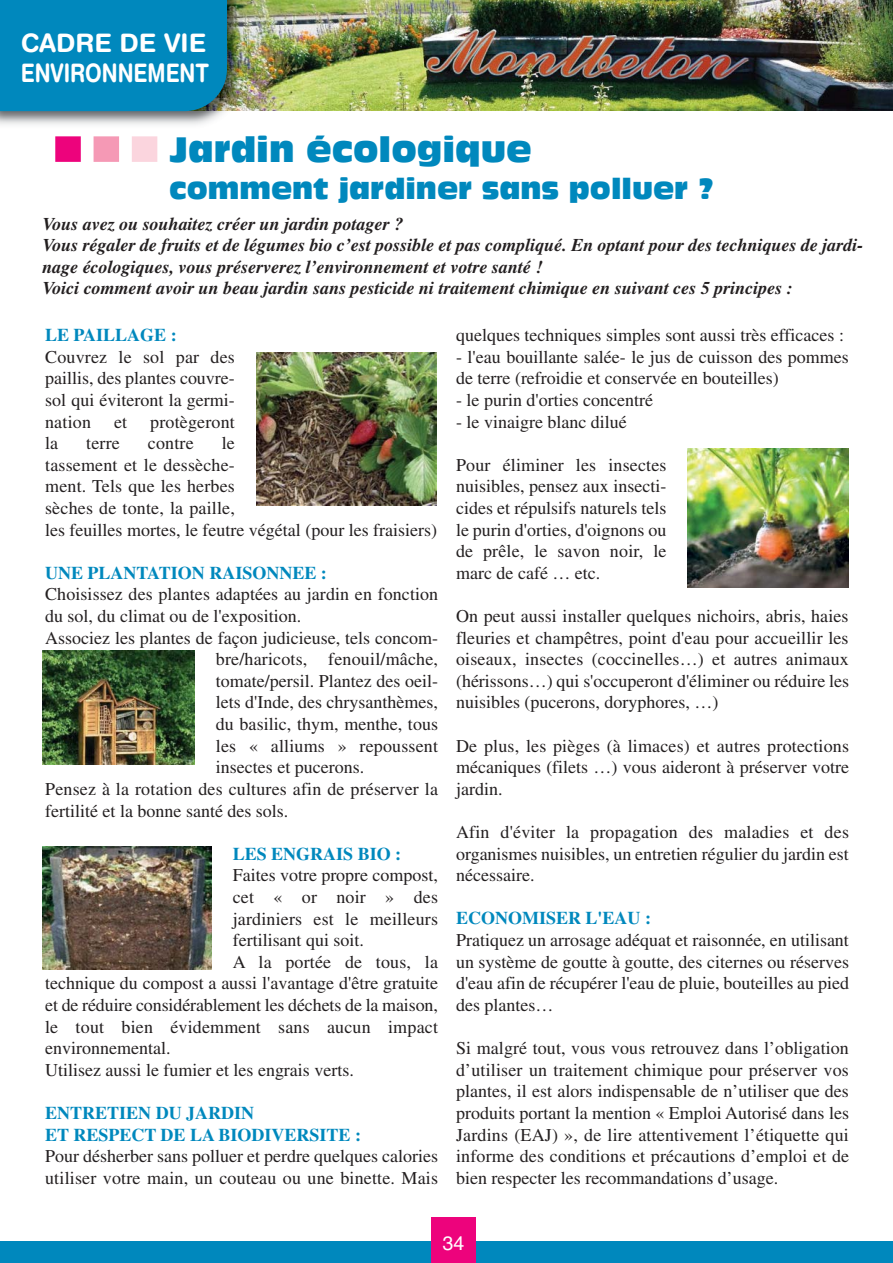
<style>
.page{position:relative;width:893px;height:1263px;background:#fff}
.page>*{position:absolute;margin:0;border:0;box-sizing:border-box;transform-origin:0 0}
.t1{font:34.5px "Antique Olive Compact";color:#0088bd;scale:.96 1}
.t2{font:28.5px "Antique Olive Compact";color:#0088bd;scale:.96 1}
.t3{font:700 25.5px/30.6px "Helvetica Rounded";color:#fff}
.t4{font:19.5px "Helvetica";color:#fff}
.t5{font:18px/21.6px "Times";color:#231f20;text-align:justify}
.t6{font:italic 700 18px/21.6px "Times";color:#231f20}
.t7{font:700 18px/21.6px "Times";color:#0088bd}
</style>
<div class="page">
<img style="left:247px;top:0;width:646px;height:111px">
<div style="left:0;top:1242px;width:893px;height:21px;background:#0088bd"></div>
<img style="left:0;top:111px;width:225px;height:14px">
<img style="left:227px;top:0;width:20px;height:111px">
<div style="left:0;top:0;width:227px;height:111px;background:#0088bd"></div>
<div style="left:431px;top:1217px;width:45px;height:46px;background:#ed037c"></div>
<img style="left:43px;top:651px;width:152px;height:114px">
<div style="left:55px;top:136px;width:26px;height:26px;background:#ed037c"></div>
<div style="left:94px;top:136px;width:25px;height:26px;background:#f599b5"></div>
<div style="left:132px;top:136px;width:25px;height:26px;background:#fbd5de"></div>
<img style="left:256px;top:352px;width:180px;height:154px">
<img style="left:688px;top:449px;width:161px;height:138px">
<img style="left:43px;top:846px;width:168px;height:123px">
<h3 class="t3" style="left:21px;top:30px;width:190px">CADRE DE VIE<br>ENVIRONNEMENT</h3>
<h1 class="t1" style="left:169px;top:136px;width:379px">Jardin écologique</h1>
<h2 class="t2" style="left:169px;top:178px;width:571px">comment jardiner sans polluer ?</h2>
<p class="t6" style="left:43px;top:214px;width:822px">Vous avez ou souhaitez créer un jardin potager ?<br>Vous régaler de fruits et de légumes bio c’est possible et pas compliqué. En optant pour des techniques de jardi&shy;nage écologiques, vous préserverez l’environnement et votre santé !<br>Voici comment avoir un beau jardin sans pesticide ni traitement chimique en suivant ces 5 principes :</p>
<p class="t7" style="left:45px;top:326px;width:133px">LE PAILLAGE :</p>
<p class="t5" style="left:45px;top:348px;width:191px">Couvrez le sol par des paillis, des plantes couvre&shy;sol qui éviteront la germi&shy;nation</p>
<p class="t5" style="left:114px;top:412px;width:15px">et</p>
<p class="t5" style="left:150px;top:412px;width:86px">protègeront</p>
<p class="t5" style="left:45px;top:434px;width:394px;text-align:left;text-indent:177px">le<br>tassement et le dessèche-<br>ment. Tels que les herbes<br>sèches de tonte, la paille,<br>les feuilles mortes, le feutre végétal (pour les fraisiers)</p>
<p class="t7" style="left:45px;top:564px;width:283px">UNE PLANTATION RAISONNEE :</p>
<p class="t5" style="left:45px;top:585px;width:395px">Choisissez des plantes adaptées au jardin en fonction</p>
<p class="t5" style="left:45px;top:607px;width:258px">du sol, du climat ou de l'exposition.</p>
<p class="t5" style="left:45px;top:628px;width:394px">Associez les plantes de façon judicieuse, tels concom-</p>
<p class="t5" style="left:216px;top:650px;width:224px">bre/haricots, fenouil/mâche,</p>
<p class="t5" style="left:216px;top:672px;width:224px">tomate/persil. Plantez des oeil-</p>
<p class="t5" style="left:216px;top:693px;width:224px">lets d'Inde, des chrysanthèmes,</p>
<p class="t5" style="left:216px;top:715px;width:224px">du basilic, thym, menthe, tous</p>
<p class="t5" style="left:216px;top:736px;width:224px">les « alliums » repoussent</p>
<p class="t5" style="left:216px;top:758px;width:150px">insectes et pucerons.</p>
<p class="t5" style="left:45px;top:780px;width:394px">Pensez à la rotation des cultures afin de préserver la</p>
<p class="t5" style="left:45px;top:801px;width:245px">fertilité et la bonne santé des sols.</p>
<p class="t7" style="left:233px;top:844px;width:170px">LES ENGRAIS BIO :</p>
<p class="t5" style="left:233px;top:866px;width:207px">Faites votre propre compost,</p>
<p class="t5" style="left:233px;top:888px;width:207px">cet « or noir » des</p>
<p class="t5" style="left:233px;top:909px;width:207px">jardiniers est le meilleurs</p>
<p class="t5" style="left:233px;top:931px;width:133px">fertilisant qui soit.</p>
<p class="t5" style="left:233px;top:952px;width:207px">A la portée de tous, la</p>
<p class="t5" style="left:45px;top:974px;width:394px">technique du compost a aussi l'avantage d'être gratuite</p>
<p class="t5" style="left:45px;top:996px;width:394px">et de réduire considérablement les déchets de la maison,</p>
<p class="t5" style="left:45px;top:1017px;width:394px">le tout bien évidemment sans aucun impact</p>
<p class="t5" style="left:45px;top:1039px;width:127px">environnemental.</p>
<p class="t5" style="left:45px;top:1060px;width:310px">Utilisez aussi le fumier et les engrais verts.</p>
<p class="t7" style="left:45px;top:1104px;width:317px">ENTRETIEN DU JARDIN<br>ET RESPECT DE LA BIODIVERSITE :</p>
<p class="t5" style="left:45px;top:1147px;width:394px">Pour désherber sans polluer et perdre quelques calories utiliser votre main, un couteau ou une binette. Mais</p>
<p class="t5" style="left:45px;top:434px;width:15px">la</p>
<p class="t5" style="left:86px;top:434px;width:35px">terre</p>
<p class="t5" style="left:148px;top:434px;width:47px">contre</p>
<p class="t5" style="left:456px;top:326px;width:389px">quelques techniques simples sont aussi très efficaces :</p>
<p class="t5" style="left:456px;top:348px;width:394px">- l'eau bouillante salée- le jus de cuisson des pommes de terre (refroidie et conservée en bouteilles)</p>
<p class="t5" style="left:456px;top:391px;width:199px">- le purin d'orties concentré</p>
<p class="t5" style="left:456px;top:412px;width:172px">- le vinaigre blanc dilué</p>
<p class="t5" style="left:456px;top:456px;width:212px">Pour éliminer les insectes nuisibles, pensez aux insecti&shy;cides et répulsifs naturels tels le purin d'orties, d'oignons ou de prêle, le savon noir, le marc de café … etc.</p>
<p class="t5" style="left:456px;top:607px;width:395px">On peut aussi installer quelques nichoirs, abris, haies fleuries et champêtres, point d'eau pour accueillir les oiseaux, insectes (coccinelles…) et autres animaux (hérissons…) qui s'occuperont d'éliminer ou réduire les nuisibles (pucerons, doryphores, …)</p>
<p class="t5" style="left:456px;top:736px;width:394px">De plus, les pièges (à limaces) et autres protections mécaniques (filets …) vous aideront à préserver votre jardin.</p>
<p class="t5" style="left:456px;top:823px;width:394px">Afin d'éviter la propagation des maladies et des organismes nuisibles, un entretien régulier du jardin est nécessaire.</p>
<p class="t7" style="left:456px;top:909px;width:196px">ECONOMISER L'EAU :</p>
<p class="t5" style="left:456px;top:931px;width:394px">Pratiquez un arrosage adéquat et raisonnée, en utilisant un système de goutte à goutte, des citernes ou réserves d'eau afin de récupérer l'eau de pluie, bouteilles au pied des plantes…</p>
<p class="t5" style="left:456px;top:1039px;width:395px">Si malgré tout, vous vous retrouvez dans l’obligation d’utiliser un traitement chimique pour préserver vos plantes, il est alors indispensable de n’utiliser que des produits portant la mention « Emploi Autorisé dans les Jardins (EAJ) », de lire attentivement l’étiquette qui informe des conditions et précautions d’emploi et de bien respecter les recommandations d’usage.</p>
<p class="t4" style="left:443px;top:1236px;width:23px">34</p>
</div>
